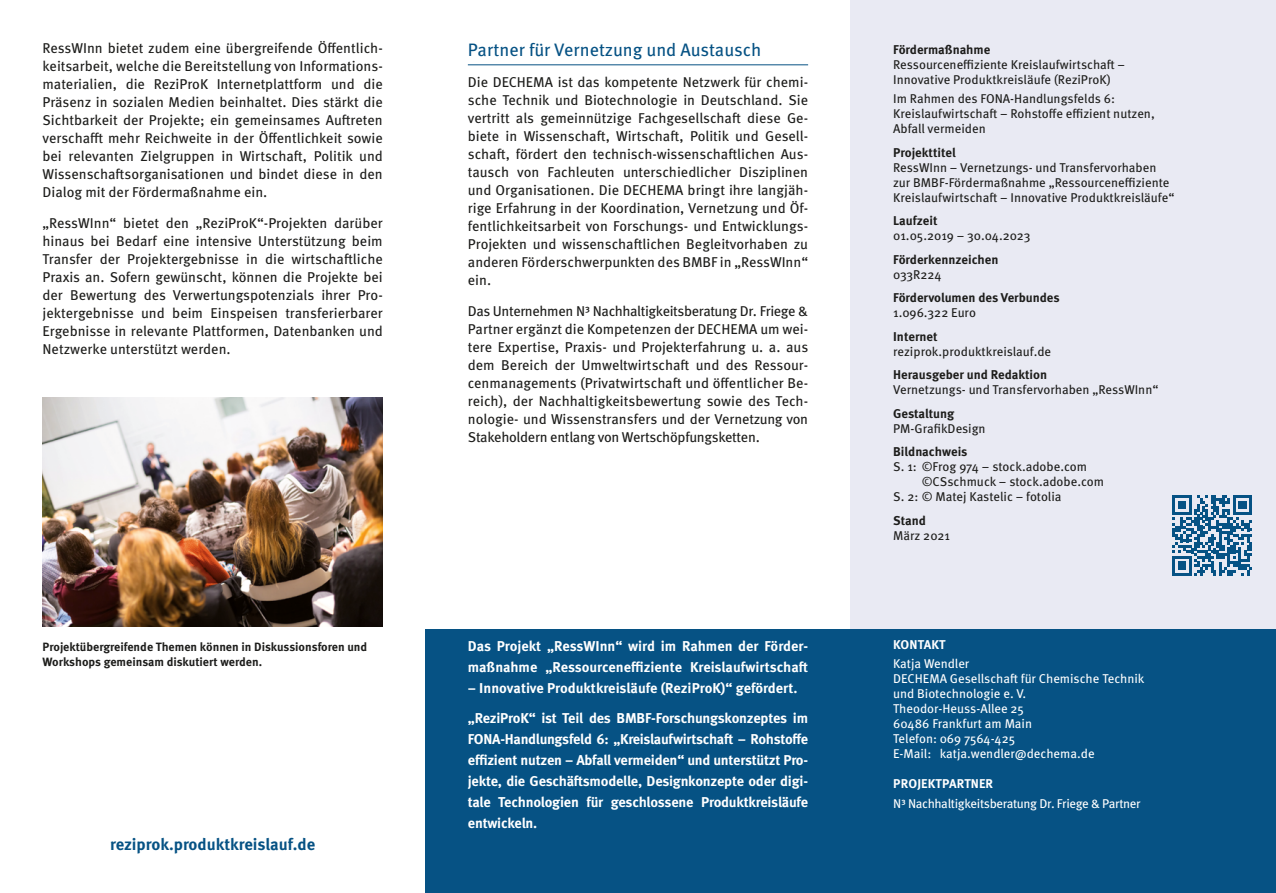
<style>
.page{position:relative;width:1276px;height:893px;background:#fff}
.page>*{position:absolute;margin:0;border:0;box-sizing:border-box;transform-origin:0 0}
.Headline{font:18px "Meta OT";color:#065284}
.t1{font:700 16.5px "Meta OT";color:#065284}
.Body_9_12{font:14.25px/18px "Meta OT";letter-spacing:-.005em;color:#1d1d1b;text-align:justify}
.Body_9_12-2{font:700 14.25px/21px "Meta OT";letter-spacing:-.01em;color:#fff}
.Body_9_12-3{font:12.75px/15px "Meta OT";color:#1d1d1b}
.Body_9_12-4{font:12.75px/15px "Meta OT";letter-spacing:-.005em;color:#fff}
.Body_9_12-5{font:700 12.75px "Meta OT";color:#1d1d1b}
.Body_9_12-6{font:12.75px "Meta OT";letter-spacing:-.025em;color:#fff}
.Body_9_12-7{font:700 12.75px "Meta OT";letter-spacing:.01em;color:#fff}
.Bildunterschrift{font:700 12px/15px "Meta OT";color:#1d1d1b}
</style>
<div class="page">
<hr style="left:468px;top:65px;width:340px;height:1px;background:#065284">
<div style="left:850px;top:0;width:426px;height:893px;background:#e9eaf3"></div>
<svg style="left:1172px;top:495px;width:80px;height:80px"></svg>
<div style="left:425px;top:629px;width:851px;height:264px;background:#065284"></div>
<img style="left:43px;top:397px;width:340px;height:229px">
<p class="Body_9_12" style="left:43px;top:40px;width:342px">RessWInn bietet zudem eine übergreifende Öffentlich&shy;keitsarbeit, welche die Bereitstellung von Informations&shy;materialien, die ReziProK Internetplattform und die Präsenz in sozialen Medien beinhaltet. Dies stärkt die Sichtbarkeit der Projekte; ein gemeinsames Auftreten verschafft mehr Reichweite in der Öffentlichkeit sowie bei relevanten Zielgruppen in Wirtschaft, Politik und Wissenschaftsorganisationen und bindet diese in den Dialog mit der Fördermaßnahme ein.</p>
<p class="Body_9_12" style="left:43px;top:214px;width:342px">„RessWInn“ bietet den „ReziProK“-Projekten darüber hinaus bei Bedarf eine intensive Unterstützung beim Transfer der Projektergebnisse in die wirtschaftliche Praxis an. Sofern gewünscht, können die Projekte bei der Bewertung des Verwertungspotenzials ihrer Pro&shy;jektergebnisse und beim Einspeisen transferierbarer Ergebnisse in relevante Plattformen, Datenbanken und Netzwerke unterstützt werden.</p>
<p class="Bildunterschrift" style="left:43px;top:640px;width:326px">Projektübergreifende Themen können in Diskussionsforen und<br>Workshops gemeinsam diskutiert werden.</p>
<p class="t1" style="left:110px;top:835px;width:207px">reziprok.produktkreislauf.de</p>
<p class="Headline" style="left:468px;top:39px;width:295px">Partner für Vernetzung und Austausch</p>
<p class="Body_9_12" style="left:468px;top:73px;width:342px">Die DECHEMA ist das kompetente Netzwerk für chemi&shy;sche Technik und Biotechnologie in Deutschland. Sie vertritt als gemeinnützige Fachgesellschaft diese Ge&shy;biete in Wissenschaft, Wirtschaft, Politik und Gesell&shy;schaft, fördert den technisch-wissenschaftlichen Aus&shy;tausch von Fachleuten unterschiedlicher Disziplinen und Organisationen. Die DECHEMA bringt ihre langjäh&shy;rige Erfahrung in der Koordination, Vernetzung und Öf&shy;fentlichkeitsarbeit von Forschungs- und Entwicklungs-Projekten und wissenschaftlichen Begleitvorhaben zu anderen Förderschwerpunkten des BMBF in „RessWInn“ ein.</p>
<p class="Body_9_12" style="left:468px;top:302px;width:342px">Das Unternehmen N³ Nachhaltigkeitsberatung Dr. Friege &amp; Partner ergänzt die Kompetenzen der DECHEMA um wei&shy;tere Expertise, Praxis- und Projekterfahrung u. a. aus dem Bereich der Umweltwirtschaft und des Ressour&shy;cenmanagements (Privatwirtschaft und öffentlicher Be&shy;reich), der Nachhaltigkeitsbewertung sowie des Tech&shy;nologie- und Wissenstransfers und der Vernetzung von Stakeholdern entlang von Wertschöpfungsketten.</p>
<p class="Body_9_12-2" style="left:468px;top:636px;width:342px">Das Projekt „RessWInn“ wird im Rahmen der Förder&shy;maßnahme „Ressourceneffiziente Kreislaufwirtschaft</p>
<p class="Body_9_12-2" style="left:468px;top:678px;width:331px">– Innovative Produktkreisläufe (ReziProK)“ gefördert.</p>
<p class="Body_9_12-2" style="left:468px;top:707px;width:342px;text-align:justify">„ReziProK“ ist Teil des BMBF-Forschungskonzeptes im FONA-Handlungsfeld 6: „Kreislaufwirtschaft – Rohstoffe effizient nutzen – Abfall vermeiden“ und unterstützt Pro&shy;jekte, die Geschäftsmodelle, Designkonzepte oder digi&shy;tale Technologien für geschlossene Produktkreisläufe entwickeln.</p>
<p class="Body_9_12-5" style="left:893px;top:42px;width:99px">Fördermaßnahme</p>
<p class="Body_9_12-3" style="left:893px;top:57px;width:233px">Ressourceneffiziente Kreislaufwirtschaft –</p>
<p class="Body_9_12-3" style="left:893px;top:72px;width:219px">Innovative Produktkreisläufe (ReziProK)</p>
<p class="Body_9_12-3" style="left:893px;top:91px;width:223px">Im Rahmen des FONA-Handlungsfelds 6:</p>
<p class="Body_9_12-3" style="left:893px;top:106px;width:263px">Kreislaufwirtschaft – Rohstoffe effizient nutzen,<br>Abfall vermeiden</p>
<p class="Body_9_12-5" style="left:893px;top:145px;width:64px">Projekttitel</p>
<p class="Body_9_12-3" style="left:893px;top:160px;width:283px">RessWInn – Vernetzungs- und Transfervorhaben zur BMBF-Fördermaßnahme „Ressourceneffiziente<br>Kreislaufwirtschaft – Innovative Produktkreisläufe“</p>
<p class="Body_9_12-5" style="left:893px;top:213px;width:46px">Laufzeit</p>
<p class="Body_9_12-3" style="left:893px;top:228px;width:139px">01.05.2019 – 30.04.2023</p>
<p class="Body_9_12-5" style="left:893px;top:252px;width:107px">Förderkennzeichen</p>
<p class="Body_9_12-3" style="left:893px;top:267px;width:50px">033R224</p>
<p class="Body_9_12-5" style="left:893px;top:290px;width:168px">Fördervolumen des Verbundes</p>
<p class="Body_9_12-3" style="left:893px;top:305px;width:84px">1.096.322 Euro</p>
<p class="Body_9_12-5" style="left:893px;top:329px;width:46px">Internet</p>
<p class="Body_9_12-3" style="left:893px;top:344px;width:159px">reziprok.produktkreislauf.de</p>
<p class="Body_9_12-5" style="left:893px;top:367px;width:155px">Herausgeber und Redaktion</p>
<p class="Body_9_12-3" style="left:893px;top:382px;width:267px">Vernetzungs- und Transfervorhaben „RessWInn“</p>
<p class="Body_9_12-5" style="left:893px;top:406px;width:63px">Gestaltung</p>
<p class="Body_9_12-3" style="left:893px;top:421px;width:94px">PM-GrafikDesign</p>
<p class="Body_9_12-5" style="left:893px;top:444px;width:76px">Bildnachweis</p>
<p class="Body_9_12-3" style="left:893px;top:459px;width:195px">S. 1: ©Frog 974 – stock.adobe.com</p>
<p class="Body_9_12-3" style="left:921px;top:474px;width:184px">©CSschmuck – stock.adobe.com</p>
<p class="Body_9_12-3" style="left:893px;top:489px;width:170px">S. 2: © Matej Kastelic – fotolia</p>
<p class="Body_9_12-5" style="left:893px;top:513px;width:34px">Stand</p>
<p class="Body_9_12-3" style="left:893px;top:529px;width:58px">März 2021</p>
<p class="Body_9_12-7" style="left:893px;top:637px;width:54px">KONTAKT</p>
<p class="Body_9_12-4" style="left:893px;top:657px;width:78px">Katja Wendler</p>
<p class="Body_9_12-4" style="left:893px;top:672px;width:253px">DECHEMA Gesellschaft für Chemische Technik und Biotechnologie e. V.</p>
<p class="Body_9_12-4" style="left:893px;top:702px;width:132px">Theodor-Heuss-Allee 25</p>
<p class="Body_9_12-4" style="left:893px;top:717px;width:140px">60486 Frankfurt am Main</p>
<p class="Body_9_12-4" style="left:893px;top:732px;width:123px">Telefon: 069 7564-425</p>
<p class="Body_9_12-4" style="left:893px;top:747px;width:203px">E-Mail: katja.wendler@dechema.de</p>
<p class="Body_9_12-7" style="left:893px;top:776px;width:101px">PROJEKTPARTNER</p>
<p class="Body_9_12-6" style="left:893px;top:796px;width:249px">N³ Nachhaltigkeitsberatung Dr. Friege &amp; Partner</p>
</div>
